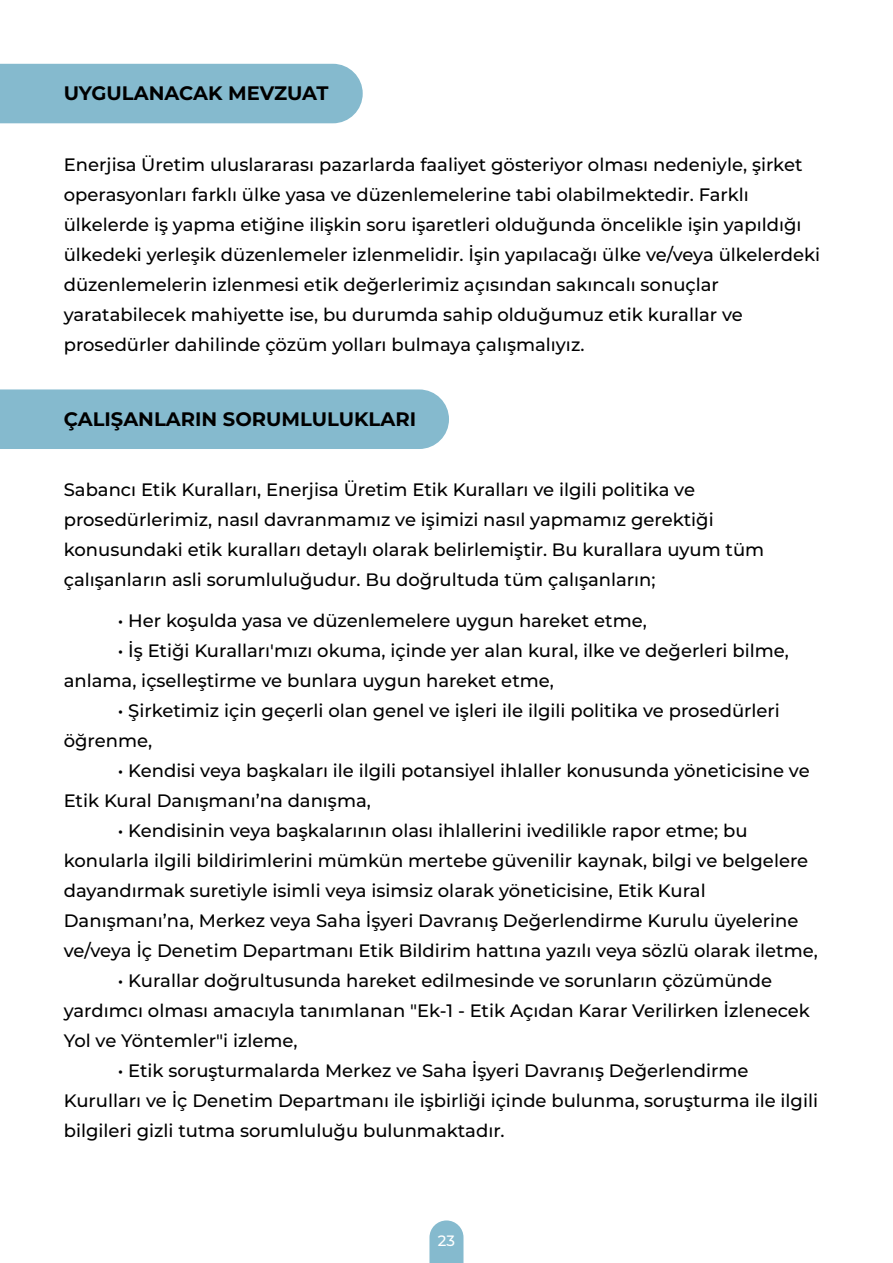
<style>
.page{position:relative;width:893px;height:1263px;background:#fff}
.page>*{position:absolute;margin:0;border:0;box-sizing:border-box;transform-origin:0 0}
.t1{font:700 19.5px "Montserrat";color:#000}
.t2{font:500 18px/30px "Montserrat";color:#000}
.t3{font:500 15px "Montserrat";color:#fff}
</style>
<div class="page">
<div style="left:0;top:64px;width:363px;height:59px;background:#85bace"></div>
<div style="left:0;top:389px;width:449px;height:60px;background:#85bace"></div>
<svg style="left:429px;top:1220px;width:34px;height:43px"></svg>
<p class="t1" style="left:64px;top:79px;width:266px">UYGULANACAK MEVZUAT</p>
<p class="t2" style="left:64px;top:149px;width:758px">Enerjisa Üretim uluslararası pazarlarda faaliyet gösteriyor olması nedeniyle, şirket operasyonları farklı ülke yasa ve düzenlemelerine tabi olabilmektedir. Farklı ülkelerde iş yapma etiğine ilişkin soru işaretleri olduğunda öncelikle işin yapıldığı ülkedeki yerleşik düzenlemeler izlenmelidir. İşin yapılacağı ülke ve/veya ülkelerdeki düzenlemelerin izlenmesi etik değerlerimiz açısından sakıncalı sonuçlar yaratabilecek mahiyette ise, bu durumda sahip olduğumuz etik kurallar ve prosedürler dahilinde çözüm yolları bulmaya çalışmalıyız.</p>
<p class="t1" style="left:64px;top:405px;width:354px">ÇALIŞANLARIN SORUMLULUKLARI</p>
<p class="t2" style="left:64px;top:474px;width:702px">Sabancı Etik Kuralları, Enerjisa Üretim Etik Kuralları ve ilgili politika ve prosedürlerimiz, nasıl davranmamız ve işimizi nasıl yapmamız gerektiği konusundaki etik kuralları detaylı olarak belirlemiştir. Bu kurallara uyum tüm çalışanların asli sorumluluğudur. Bu doğrultuda tüm çalışanların;</p>
<p class="t2" style="left:118px;top:605px;width:531px">• Her koşulda yasa ve düzenlemelere uygun hareket etme,</p>
<p class="t2" style="left:64px;top:635px;width:727px;text-indent:54px">• İş Etiği Kuralları'mızı okuma, içinde yer alan kural, ilke ve değerleri bilme, anlama, içselleştirme ve bunlara uygun hareket etme,</p>
<p class="t2" style="left:64px;top:695px;width:717px;text-indent:54px">• Şirketimiz için geçerli olan genel ve işleri ile ilgili politika ve prosedürleri öğrenme,</p>
<p class="t2" style="left:64px;top:755px;width:747px;text-indent:54px">• Kendisi veya başkaları ile ilgili potansiyel ihlaller konusunda yöneticisine ve<br>Etik Kural Danışmanı’na danışma,</p>
<p class="t2" style="left:64px;top:815px;width:755px;text-indent:54px">• Kendisinin veya başkalarının olası ihlallerini ivedilikle rapor etme; bu konularla ilgili bildirimlerini mümkün mertebe güvenilir kaynak, bilgi ve belgelere dayandırmak suretiyle isimli veya isimsiz olarak yöneticisine, Etik Kural Danışmanı’na, Merkez veya Saha İşyeri Davranış Değerlendirme Kurulu üyelerine ve/veya İç Denetim Departmanı Etik Bildirim hattına yazılı veya sözlü olarak iletme,</p>
<p class="t2" style="left:64px;top:965px;width:748px;text-indent:54px">• Kurallar doğrultusunda hareket edilmesinde ve sorunların çözümünde yardımcı olması amacıyla tanımlanan "Ek-1 - Etik Açıdan Karar Verilirken İzlenecek<br>Yol ve Yöntemler"i izleme,</p>
<p class="t2" style="left:64px;top:1055px;width:756px;text-indent:54px">• Etik soruşturmalarda Merkez ve Saha İşyeri Davranış Değerlendirme<br>Kurulları ve İç Denetim Departmanı ile işbirliği içinde bulunma, soruşturma ile ilgili bilgileri gizli tutma sorumluluğu bulunmaktadır.</p>
<p class="t3" style="left:438px;top:1230px;width:19px">23</p>
</div>
